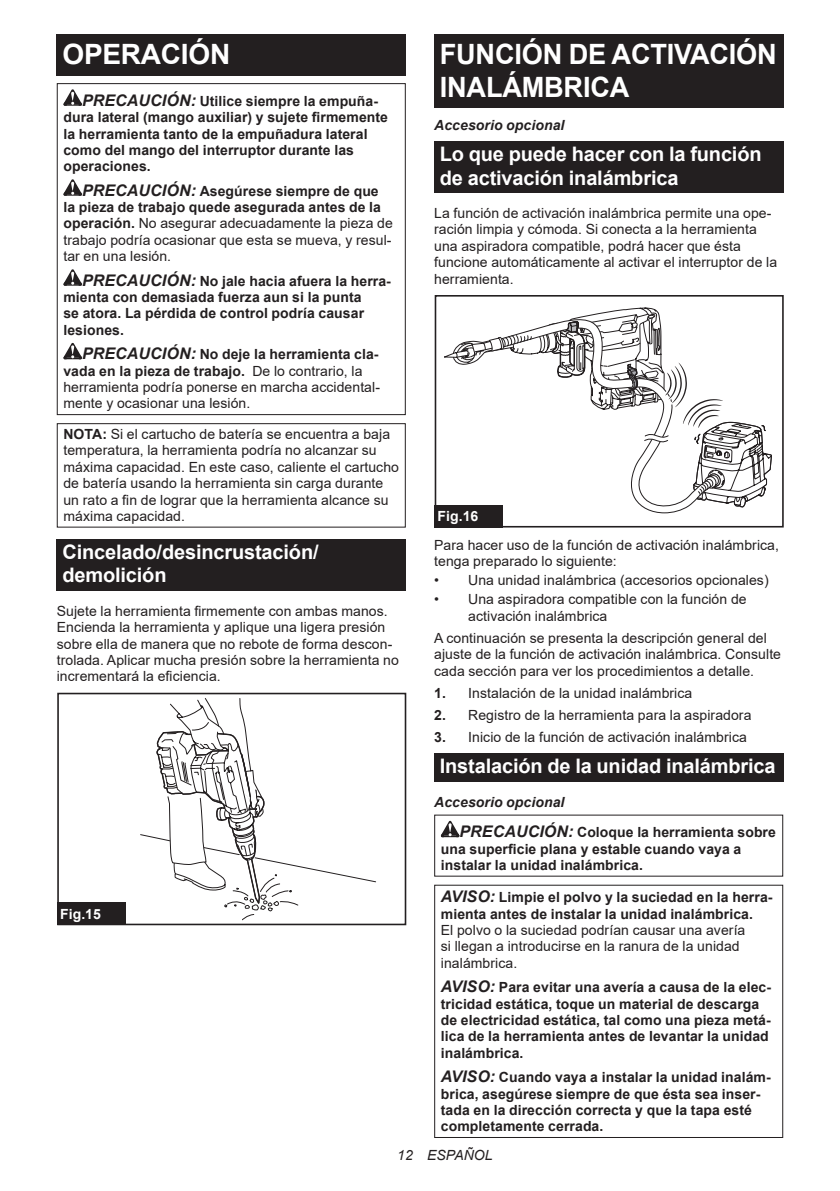
<style>
.page{position:relative;width:840px;height:1191px;background:#fff}
.page>*{position:absolute;margin:0;border:0;box-sizing:border-box;transform-origin:0 0}
.t1{font:700 28px/32.8px "Arial";letter-spacing:-.01em;color:#fff}
.t2{font:700 20px/23.4px "Arial";letter-spacing:-.01em;color:#fff}
.t3{font:14px/16.4px "Arial";letter-spacing:.005em;color:#231f20}
.t4{font:700 14px/16.4px "Arial";letter-spacing:.005em;color:#231f20}
.t5{font:italic 700 14px "Arial";letter-spacing:.005em;color:#231f20}
.t6{font:700 14px "Arial";letter-spacing:.005em;color:#fff}
.t7{font:italic 14px "Arial";letter-spacing:.005em;color:#231f20}
.s1{font-style:italic;font-size:16px}
.s2{font-weight:700;font-style:italic;font-size:16px}
.s3{font-weight:700}
.s4{font-style:italic}
</style>
<div class="page">
<div style="left:57px;top:34px;width:348px;height:41px;background:#231f20"></div>
<svg style="left:63px;top:89px;width:19px;height:17px"></svg>
<svg style="left:63px;top:179px;width:19px;height:17px"></svg>
<svg style="left:63px;top:269px;width:19px;height:17px"></svg>
<svg style="left:63px;top:343px;width:19px;height:16px"></svg>
<div style="left:57px;top:83px;width:348px;height:332px;border:1px solid #231f20"></div>
<div style="left:57px;top:423px;width:348px;height:104px;border:1px solid #231f20"></div>
<div style="left:57px;top:539px;width:348px;height:52px;background:#231f20"></div>
<svg style="left:140px;top:834px;width:236px;height:86px"></svg>
<svg style="left:155px;top:698px;width:111px;height:209px"></svg>
<div style="left:57px;top:692px;width:349px;height:233px;border:2px solid #231f20"></div>
<div style="left:57px;top:902px;width:68px;height:23px;background:#231f20"></div>
<div style="left:434px;top:34px;width:348px;height:74px;background:#231f20"></div>
<div style="left:434px;top:141px;width:348px;height:52px;background:#231f20"></div>
<svg style="left:444px;top:307px;width:328px;height:207px"></svg>
<div style="left:434px;top:499px;width:74px;height:28px;background:#fff"></div>
<div style="left:434px;top:295px;width:349px;height:232px;border:2px solid #231f20"></div>
<div style="left:434px;top:505px;width:68px;height:22px;background:#231f20"></div>
<div style="left:434px;top:753px;width:348px;height:28px;background:#231f20"></div>
<svg style="left:440px;top:821px;width:19px;height:16px"></svg>
<div style="left:434px;top:884px;width:348px;height:254px;border:1px solid #231f20"></div>
<h1 class="t1" style="left:62px;top:38px;width:169px">OPERACIÓN</h1>
<p class="t4" style="left:63px;top:93px;width:326px;text-indent:19px"><span class="s1">PRECAUCIÓN:</span> Utilice siempre la empuña&shy;dura lateral (mango auxiliar) y sujete firmemente la herramienta tanto de la empuñadura lateral como del mango del interruptor durante las operaciones.</p>
<p class="t3" style="left:63px;top:182px;width:331px;text-indent:19px"><span class="s2">PRECAUCIÓN:</span> <span class="s3">Asegúrese siempre de que la pieza de trabajo quede asegurada antes de la operación.</span> No asegurar adecuadamente la pieza de trabajo podría ocasionar que esta se mueva, y resul&shy;tar en una lesión.</p>
<p class="t4" style="left:63px;top:273px;width:329px;text-indent:19px"><span class="s1">PRECAUCIÓN:</span> No jale hacia afuera la herra&shy;mienta con demasiada fuerza aun si la punta<br>se atora. La pérdida de control podría causar lesiones.</p>
<p class="t3" style="left:63px;top:346px;width:318px;text-indent:19px"><span class="s2">PRECAUCIÓN:</span> <span class="s3">No deje la herramienta cla&shy;vada en la pieza de trabajo.</span> De lo contrario, la herramienta podría ponerse en marcha accidental&shy;mente y ocasionar una lesión.</p>
<p class="t3" style="left:63px;top:426px;width:337px"><span class="s3">NOTA:</span> Si el cartucho de batería se encuentra a baja temperatura, la herramienta podría no alcanzar su máxima capacidad. En este caso, caliente el cartucho de batería usando la herramienta sin carga durante un rato a fin de lograr que la herramienta alcance su máxima capacidad.</p>
<h2 class="t2" style="left:62px;top:540px;width:257px">Cincelado/desincrustación/ demolición</h2>
<p class="t3" style="left:57px;top:602px;width:343px">Sujete la herramienta firmemente con ambas manos.<br>Encienda la herramienta y aplique una ligera presión sobre ella de manera que no rebote de forma descon&shy;trolada. Aplicar mucha presión sobre la herramienta no incrementará la eficiencia.</p>
<p class="t6" style="left:60px;top:903px;width:42px">Fig.15</p>
<h1 class="t1" style="left:439px;top:38px;width:338px">FUNCIÓN DE ACTIVACIÓN<br>INALÁMBRICA</h1>
<p class="t5" style="left:434px;top:116px;width:132px">Accesorio opcional</p>
<h2 class="t2" style="left:439px;top:143px;width:323px">Lo que puede hacer con la función de activación inalámbrica</h2>
<p class="t3" style="left:434px;top:205px;width:344px">La función de activación inalámbrica permite una ope&shy;ración limpia y cómoda. Si conecta a la herramienta una aspiradora compatible, podrá hacer que ésta funcione automáticamente al activar el interruptor de la herramienta.</p>
<p class="t6" style="left:437px;top:506px;width:42px">Fig.16</p>
<p class="t3" style="left:434px;top:536px;width:346px">Para hacer uso de la función de activación inalámbrica, tenga preparado lo siguiente:</p>
<p class="t3" style="left:434px;top:572px;width:336px">• Una unidad inalámbrica (accesorios opcionales)</p>
<p class="t3" style="left:468px;top:591px;width:280px;text-indent:-34px">• Una aspiradora compatible con la función de activación inalámbrica</p>
<p class="t3" style="left:434px;top:629px;width:348px">A continuación se presenta la descripción general del ajuste de la función de activación inalámbrica. Consulte cada sección para ver los procedimientos a detalle.</p>
<p class="t3" style="left:434px;top:684px;width:259px"><span class="s3">1.</span> Instalación de la unidad inalámbrica</p>
<p class="t3" style="left:434px;top:706px;width:318px"><span class="s3">2.</span> Registro de la herramienta para la aspiradora</p>
<p class="t3" style="left:434px;top:728px;width:314px"><span class="s3">3.</span> Inicio de la función de activación inalámbrica</p>
<h2 class="t2" style="left:439px;top:754px;width:337px">Instalación de la unidad inalámbrica</h2>
<p class="t4" style="left:459px;top:786px;width:318px;line-height:30.6px;text-indent:-25px"><span class="s4">Accesorio opcional<br></span><span class="s1">PRECAUCIÓN:</span> Coloque la herramienta sobre</p>
<p class="t4" style="left:440px;top:840px;width:302px">una superficie plana y estable cuando vaya a instalar la unidad inalámbrica.</p>
<p class="t4" style="left:440px;top:889px;width:333px"><span class="s1">AVISO:</span> Limpie el polvo y la suciedad en la herra&shy;mienta antes de instalar la unidad inalámbrica.</p>
<p class="t3" style="left:440px;top:921px;width:306px">El polvo o la suciedad podrían causar una avería si llegan a introducirse en la ranura de la unidad inalámbrica.</p>
<p class="t4" style="left:440px;top:979px;width:331px"><span class="s1">AVISO:</span> Para evitar una avería a causa de la elec&shy;tricidad estática, toque un material de descarga de electricidad estática, tal como una pieza metá&shy;lica de la herramienta antes de levantar la unidad inalámbrica.</p>
<p class="t4" style="left:440px;top:1069px;width:331px"><span class="s1">AVISO:</span> Cuando vaya a instalar la unidad inalám&shy;brica, asegúrese siempre de que ésta sea inser&shy;tada en la dirección correcta y que la tapa esté completamente cerrada.</p>
<p class="t7" style="left:397px;top:1146px;width:97px">12 ESPAÑOL</p>
</div>
